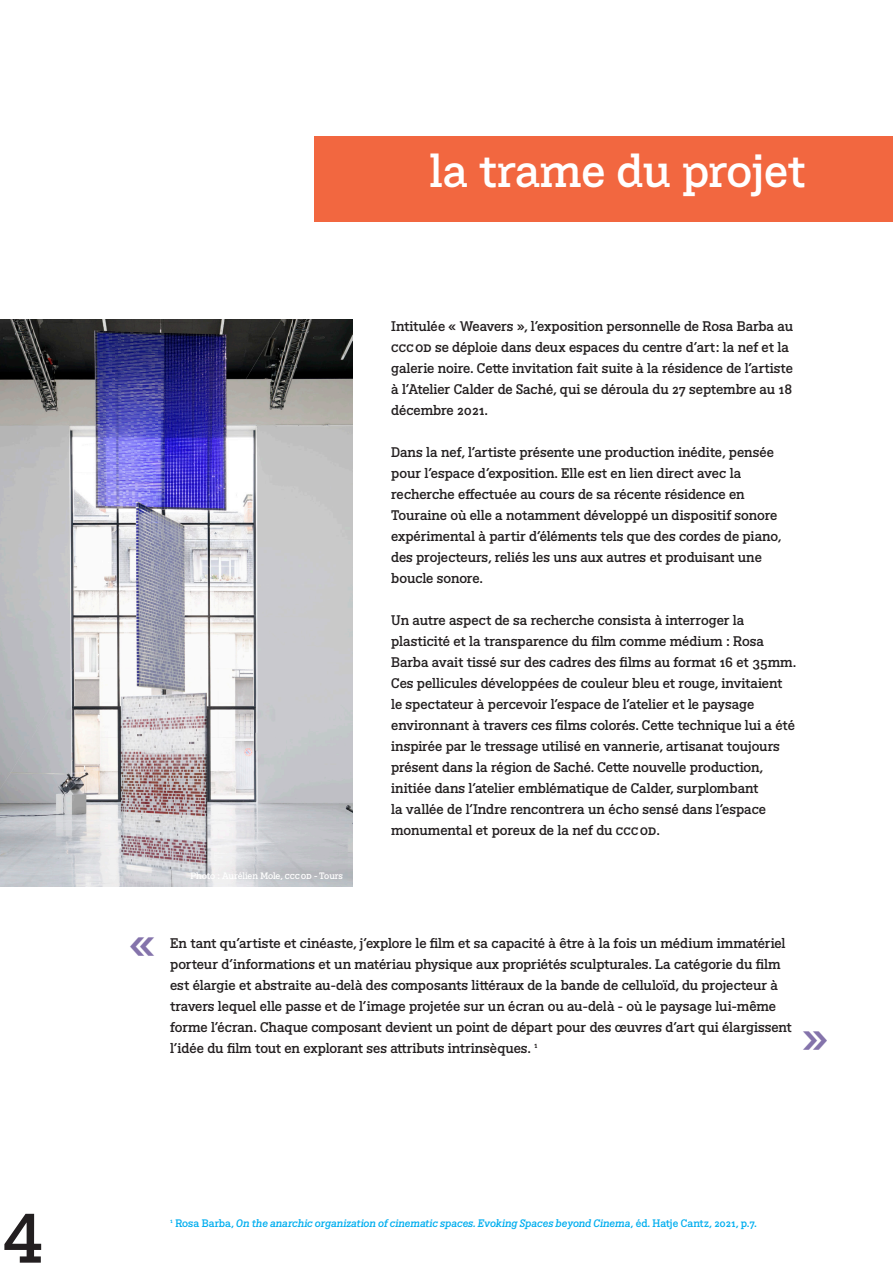
<style>
.page{position:relative;width:893px;height:1263px;background:#fff}
.page>*{position:absolute;margin:0;border:0;box-sizing:border-box;transform-origin:0 0}
.t1{font:69px "BVHCCCOD Titrage";color:#231f20}
.t2{font:45px "BVHCCCOD Titrage";letter-spacing:-.01em;color:#fff}
.t3{font:45px "BVHCCCOD Titrage";color:#8473ab}
.t4{font:13.5px/21px "BVHCCCOD";letter-spacing:-.005em;color:#231f20}
.t5{font:italic 10.5px "BVHCCCOD";letter-spacing:-.01em;color:#00aeef}
.t6{font:9px "BVHCCCOD";letter-spacing:-.015em;color:#fff}
.s1{font-style:normal}
</style>
<div class="page">
<img style="left:0;top:320px;width:352px;height:566px">
<div style="left:315px;top:136px;width:578px;height:85px;background:#f26740"></div>
<h1 class="t1" style="left:2px;top:1179px;width:43px">4</h1>
<p class="t2" style="left:429px;top:141px;width:378px">la trame du projet</p>
<p class="t6" style="left:190px;top:870px;width:154px">Photo : Aurélien Mole, cccod - Tours</p>
<p class="t4" style="left:391px;top:316px;width:403px">Intitulée « Weavers », l’exposition personnelle de Rosa Barba au cccod se déploie dans deux espaces du centre d’art: la nef et la galerie noire. Cette invitation fait suite à la résidence de l’artiste à l’Atelier Calder de Saché, qui se déroula du 27 septembre au 18 décembre 2021.</p>
<p class="t4" style="left:391px;top:442px;width:392px">Dans la nef, l’artiste présente une production inédite, pensée pour l’espace d’exposition. Elle est en lien direct avec la recherche effectuée au cours de sa récente résidence en Touraine où elle a notamment développé un dispositif sonore expérimental à partir d’éléments tels que des cordes de piano, des projecteurs, reliés les uns aux autres et produisant une boucle sonore.</p>
<p class="t4" style="left:391px;top:610px;width:407px">Un autre aspect de sa recherche consista à interroger la plasticité et la transparence du film comme médium : Rosa Barba avait tissé sur des cadres des films au format 16 et 35mm.<br>Ces pellicules développées de couleur bleu et rouge, invitaient le spectateur à percevoir l’espace de l’atelier et le paysage environnant à travers ces films colorés. Cette technique lui a été inspirée par le tressage utilisé en vannerie, artisanat toujours présent dans la région de Saché. Cette nouvelle production, initiée dans l’atelier emblématique de Calder, surplombant<br>la vallée de l’Indre rencontrera un écho sensé dans l’espace monumental et poreux de la nef du cccod.</p>
<p class="t3" style="left:130px;top:913px;width:27px">«</p>
<p class="t4" style="left:170px;top:933px;width:623px">En tant qu’artiste et cinéaste, j’explore le film et sa capacité à être à la fois un médium immatériel porteur d’informations et un matériau physique aux propriétés sculpturales. La catégorie du film est élargie et abstraite au-delà des composants littéraux de la bande de celluloïd, du projecteur à travers lequel elle passe et de l’image projetée sur un écran ou au-delà - où le paysage lui-même forme l’écran. Chaque composant devient un point de départ pour des œuvres d’art qui élargissent l’idée du film tout en explorant ses attributs intrinsèques. <sup>1</sup></p>
<p class="t3" style="left:802px;top:1007px;width:27px">»</p>
<p class="t5" style="left:170px;top:1216px;width:588px"><sup>1</sup> <span class="s1">Rosa Barba,</span> On the anarchic organization of cinematic spaces. Evoking Spaces beyond Cinema<span class="s1">, éd. Hatje Cantz, 2021, p.7.</span></p>
</div>
